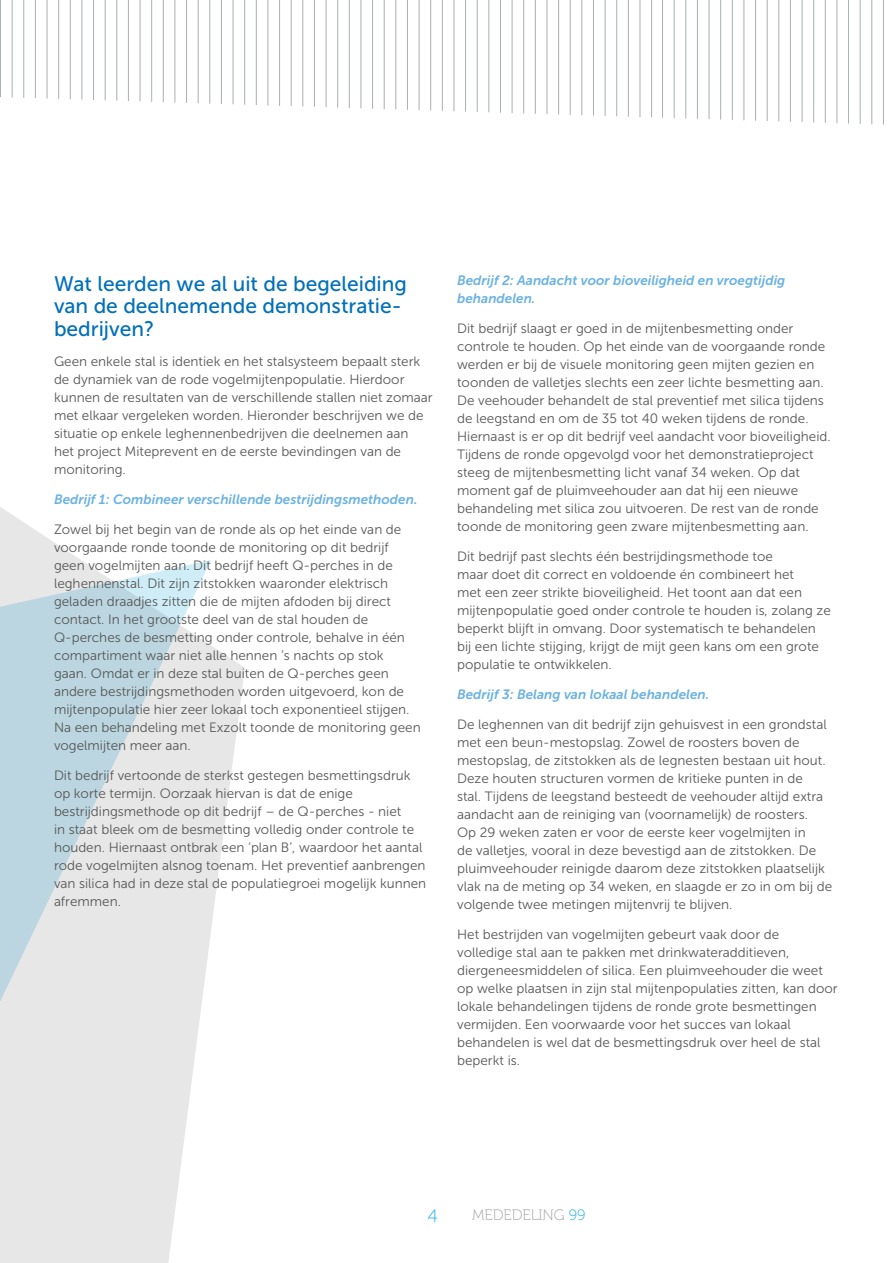
<style>
.page{position:relative;width:893px;height:1263px;background:#fff}
.page>*{position:absolute;margin:0;border:0;box-sizing:border-box;transform-origin:0 0}
.t1{font:21px/22.6px "Museo Sans 500";color:#0070ba}
.t2{font:18px "Museo 100";color:#18ade5}
.t3{font:15px "Museo 100";color:#9d9d9c}
.t4{font:15px "Museo 100";color:#18ade5}
.t5{font:13.5px/18px "Museo Sans 300";color:#575756}
.t6{font:italic 13.5px/18px "Museo Sans 700";color:#6ab2e3}
.s1{color:#18ade5}
</style>
<div class="page">
<svg style="left:0;top:0;width:652px;height:118px"></svg>
<hr style="left:883px;top:0;width:1px;height:125px;background:#aaafb2">
<hr style="left:871px;top:0;width:1px;height:125px;background:#aaafb2">
<hr style="left:860px;top:0;width:1px;height:125px;background:#aaafb2">
<hr style="left:848px;top:0;width:1px;height:125px;background:#aaafb2">
<hr style="left:837px;top:0;width:1px;height:125px;background:#aaafb2">
<hr style="left:662px;top:0;width:1px;height:125px;background:#aaafb2">
<hr style="left:709px;top:0;width:1px;height:125px;background:#aaafb2">
<hr style="left:813px;top:0;width:1px;height:125px;background:#aaafb2">
<hr style="left:790px;top:0;width:1px;height:125px;background:#aaafb2">
<hr style="left:685px;top:0;width:1px;height:125px;background:#aaafb2">
<hr style="left:744px;top:0;width:1px;height:125px;background:#aaafb2">
<hr style="left:825px;top:0;width:1px;height:125px;background:#aaafb2">
<hr style="left:697px;top:0;width:1px;height:125px;background:#aaafb2">
<hr style="left:755px;top:0;width:1px;height:125px;background:#aaafb2">
<hr style="left:802px;top:0;width:1px;height:125px;background:#aaafb2">
<hr style="left:674px;top:0;width:1px;height:125px;background:#aaafb2">
<hr style="left:732px;top:0;width:1px;height:125px;background:#aaafb2">
<hr style="left:778px;top:0;width:1px;height:125px;background:#aaafb2">
<hr style="left:720px;top:0;width:1px;height:125px;background:#aaafb2">
<hr style="left:767px;top:0;width:1px;height:125px;background:#aaafb2">
<hr style="left:892px;top:0;width:1px;height:125px;background:#aaafb2">
<svg style="left:0;top:507px;width:245px;height:756px;fill:#e7e7e7"></svg>
<svg style="left:0;top:560px;width:211px;height:480px;background:#d6e1e5"></svg>
<h1 class="t1" style="left:54px;top:272px;width:354px">Wat leerden we al uit de begeleiding van de deelnemende demonstratie&shy;bedrijven?</h1>
<p class="t5" style="left:54px;top:352px;width:380px">Geen enkele stal is identiek en het stalsysteem bepaalt sterk de dynamiek van de rode vogelmijtenpopulatie. Hierdoor kunnen de resultaten van de verschillende stallen niet zomaar met elkaar vergeleken worden. Hieronder beschrijven we de situatie op enkele leghennenbedrijven die deelnemen aan<br>het project Miteprevent en de eerste bevindingen van de monitoring.</p>
<p class="t6" style="left:54px;top:490px;width:365px">Bedrijf 1: Combineer verschillende bestrijdingsmethoden.</p>
<p class="t5" style="left:54px;top:520px;width:368px">Zowel bij het begin van de ronde als op het einde van de voorgaande ronde toonde de monitoring op dit bedrijf geen vogelmijten aan. Dit bedrijf heeft Q-perches in de leghennenstal. Dit zijn zitstokken waaronder elektrisch geladen draadjes zitten die de mijten afdoden bij direct contact. In het grootste deel van de stal houden de Q-perches de besmetting onder controle, behalve in één compartiment waar niet alle hennen ’s nachts op stok<br>gaan. Omdat er in deze stal buiten de Q-perches geen andere bestrijdingsmethoden worden uitgevoerd, kon de mijtenpopulatie hier zeer lokaal toch exponentieel stijgen.<br>Na een behandeling met Exzolt toonde de monitoring geen vogelmijten meer aan.</p>
<p class="t5" style="left:54px;top:766px;width:374px">Dit bedrijf vertoonde de sterkst gestegen besmettingsdruk op korte termijn. Oorzaak hiervan is dat de enige bestrijdingsmethode op dit bedrijf – de Q-perches - niet<br>in staat bleek om de besmetting volledig onder controle te houden. Hiernaast ontbrak een ‘plan B’, waardoor het aantal rode vogelmijten alsnog toenam. Het preventief aanbrengen van silica had in deze stal de populatiegroei mogelijk kunnen afremmen.</p>
<p class="t6" style="left:457px;top:271px;width:330px">Bedrijf 2: Aandacht voor bioveiligheid en vroegtijdig behandelen.</p>
<p class="t5" style="left:457px;top:319px;width:375px">Dit bedrijf slaagt er goed in de mijtenbesmetting onder controle te houden. Op het einde van de voorgaande ronde werden er bij de visuele monitoring geen mijten gezien en toonden de valletjes slechts een zeer lichte besmetting aan.<br>De veehouder behandelt de stal preventief met silica tijdens de leegstand en om de 35 tot 40 weken tijdens de ronde.<br>Hiernaast is er op dit bedrijf veel aandacht voor bioveiligheid.<br>Tijdens de ronde opgevolgd voor het demonstratieproject steeg de mijtenbesmetting licht vanaf 34 weken. Op dat moment gaf de pluimveehouder aan dat hij een nieuwe behandeling met silica zou uitvoeren. De rest van de ronde toonde de monitoring geen zware mijtenbesmetting aan.</p>
<p class="t5" style="left:457px;top:547px;width:375px">Dit bedrijf past slechts één bestrijdingsmethode toe<br>maar doet dit correct en voldoende én combineert het<br>met een zeer strikte bioveiligheid. Het toont aan dat een mijtenpopulatie goed onder controle te houden is, zolang ze beperkt blijft in omvang. Door systematisch te behandelen bij een lichte stijging, krijgt de mijt geen kans om een grote populatie te ontwikkelen.</p>
<p class="t6" style="left:457px;top:685px;width:254px">Bedrijf 3: Belang van lokaal behandelen.</p>
<p class="t5" style="left:457px;top:715px;width:377px">De leghennen van dit bedrijf zijn gehuisvest in een grondstal met een beun-mestopslag. Zowel de roosters boven de mestopslag, de zitstokken als de legnesten bestaan uit hout.<br>Deze houten structuren vormen de kritieke punten in de<br>stal. Tijdens de leegstand besteedt de veehouder altijd extra aandacht aan de reiniging van (voornamelijk) de roosters.<br>Op 29 weken zaten er voor de eerste keer vogelmijten in<br>de valletjes, vooral in deze bevestigd aan de zitstokken. De pluimveehouder reinigde daarom deze zitstokken plaatselijk vlak na de meting op 34 weken, en slaagde er zo in om bij de volgende twee metingen mijtenvrij te blijven.</p>
<p class="t5" style="left:457px;top:925px;width:382px">Het bestrijden van vogelmijten gebeurt vaak door de volledige stal aan te pakken met drinkwateradditieven, diergeneesmiddelen of silica. Een pluimveehouder die weet op welke plaatsen in zijn stal mijtenpopulaties zitten, kan door lokale behandelingen tijdens de ronde grote besmettingen vermijden. Een voorwaarde voor het succes van lokaal behandelen is wel dat de besmettingsdruk over heel de stal beperkt is.</p>
<h2 class="t2" style="left:428px;top:1207px;width:11px">4</h2>
<p class="t4" style="left:577px;top:1207px;width:10px">8</p>
<p class="t3" style="left:472px;top:1207px;width:115px">MEDEDELING <span class="s1">99</span></p>
</div>
